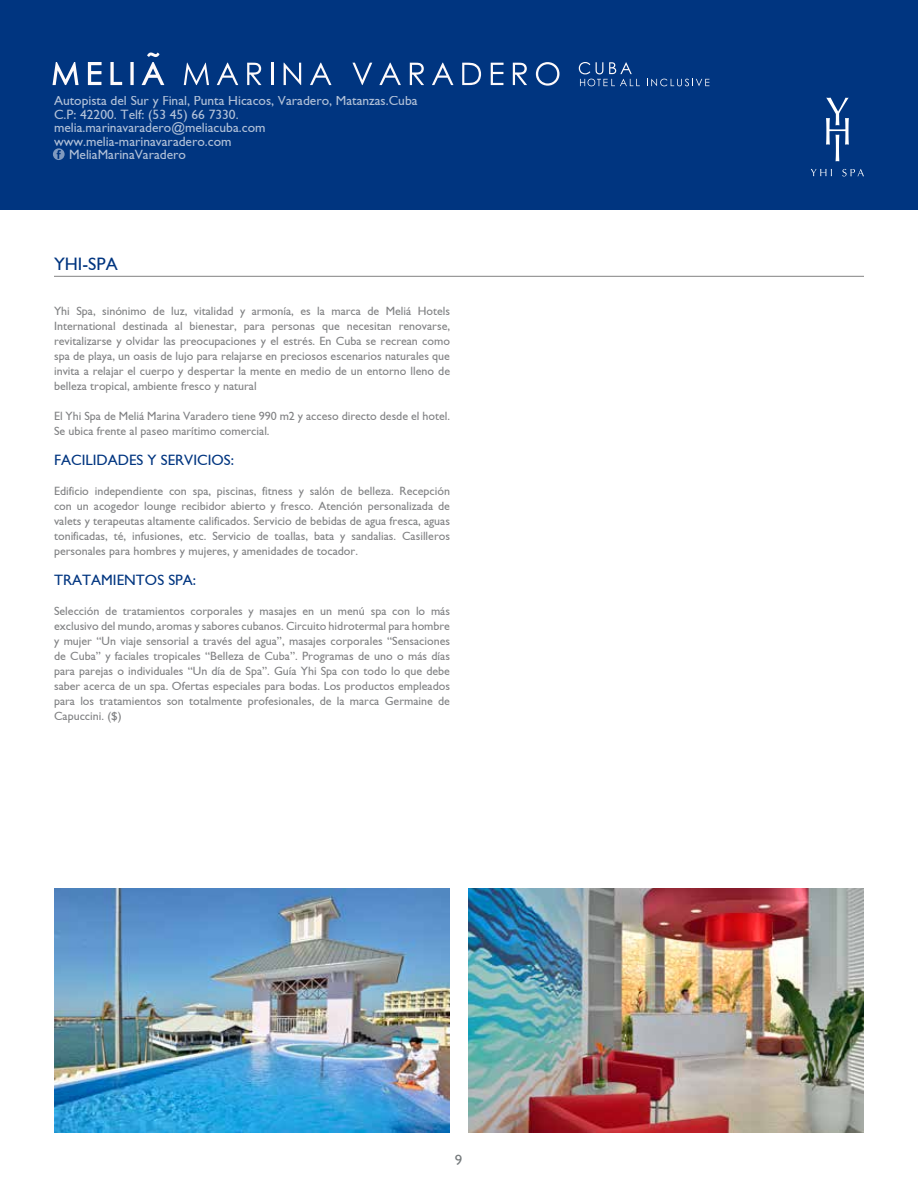
<style>
.page{position:relative;width:918px;height:1188px;background:#fff}
.page>*{position:absolute;margin:0;border:0;box-sizing:border-box;transform-origin:0 0}
.t1{font:18px "Gill Sans";color:#003580}
.t2{font:15px "Gill Sans";color:#003580}
.t3{font:15px "Gill Sans";color:#767b7d}
.t4{font:13.5px "Gill Sans";color:#fff}
.t5{font:12px/15px "Gill Sans";color:#808183;text-align:justify}
</style>
<div class="page">
<div style="left:0;top:0;width:918px;height:210px;background:#003580"></div>
<svg style="left:647px;top:79px;width:62px;height:7px"></svg>
<svg style="left:52px;top:52px;width:112px;height:33px"></svg>
<svg style="left:579px;top:62px;width:61px;height:24px"></svg>
<svg style="left:184px;top:63px;width:25px;height:22px"></svg>
<svg style="left:217px;top:63px;width:21px;height:22px"></svg>
<svg style="left:247px;top:63px;width:15px;height:22px"></svg>
<hr style="left:271px;top:63px;width:2px;height:22px;background:#fefafb">
<svg style="left:284px;top:63px;width:17px;height:22px"></svg>
<svg style="left:310px;top:63px;width:22px;height:22px"></svg>
<svg style="left:352px;top:63px;width:20px;height:22px"></svg>
<svg style="left:379px;top:63px;width:22px;height:22px"></svg>
<svg style="left:410px;top:63px;width:14px;height:22px"></svg>
<svg style="left:432px;top:63px;width:21px;height:22px"></svg>
<svg style="left:462px;top:63px;width:19px;height:22px"></svg>
<svg style="left:491px;top:63px;width:13px;height:22px"></svg>
<svg style="left:513px;top:63px;width:14px;height:22px"></svg>
<svg style="left:536px;top:62px;width:23px;height:24px"></svg>
<svg style="left:53px;top:148px;width:12px;height:12px"></svg>
<svg style="left:826px;top:98px;width:23px;height:63px"></svg>
<svg style="left:811px;top:169px;width:21px;height:7px"></svg>
<svg style="left:842px;top:169px;width:22px;height:7px"></svg>
<img style="left:54px;top:889px;width:396px;height:244px">
<img style="left:468px;top:889px;width:396px;height:244px">
<hr style="left:54px;top:276px;width:810px;height:1px;background:#000">
<p class="t4" style="left:54px;top:93px;width:365px">Autopista del Sur y Final, Punta Hicacos, Varadero, Matanzas.Cuba</p>
<p class="t4" style="left:54px;top:107px;width:186px">C.P: 42200. Telf: (53 45) 66 7330.</p>
<p class="t4" style="left:54px;top:120px;width:213px">melia.marinavaradero@meliacuba.com</p>
<p class="t4" style="left:54px;top:134px;width:179px">www.melia-marinavaradero.com</p>
<p class="t4" style="left:69px;top:147px;width:118px">MeliaMarinaVaradero</p>
<h1 class="t1" style="left:54px;top:254px;width:65px">YHI-SPA</h1>
<p class="t5" style="left:54px;top:303px;width:398px">Yhi Spa, sinónimo de luz, vitalidad y armonía, es la marca de Meliá Hotels International destinada al bienestar, para personas que necesitan renovarse, revitalizarse y olvidar las preocupaciones y el estrés. En Cuba se recrean como spa de playa, un oasis de lujo para relajarse en preciosos escenarios naturales que invita a relajar el cuerpo y despertar la mente en medio de un entorno lleno de belleza tropical, ambiente fresco y natural</p>
<p class="t5" style="left:54px;top:408px;width:398px">El Yhi Spa de Meliá Marina Varadero tiene 990 m2 y acceso directo desde el hotel.<br>Se ubica frente al paseo marítimo comercial.</p>
<p class="t2" style="left:54px;top:451px;width:181px">FACILIDADES Y SERVICIOS:</p>
<p class="t5" style="left:54px;top:483px;width:398px">Edificio independiente con spa, piscinas, fitness y salón de belleza. Recepción con un acogedor lounge recibidor abierto y fresco. Atención personalizada de valets y terapeutas altamente calificados. Servicio de bebidas de agua fresca, aguas tonificadas, té, infusiones, etc. Servicio de toallas, bata y sandalias. Casilleros personales para hombres y mujeres, y amenidades de tocador.</p>
<p class="t2" style="left:54px;top:571px;width:144px">TRATAMIENTOS SPA:</p>
<p class="t5" style="left:54px;top:603px;width:398px">Selección de tratamientos corporales y masajes en un menú spa con lo más exclusivo del mundo, aromas y sabores cubanos. Circuito hidrotermal para hombre y mujer “Un viaje sensorial a través del agua”, masajes corporales “Sensaciones de Cuba” y faciales tropicales “Belleza de Cuba”. Programas de uno o más días para parejas o individuales “Un día de Spa”. Guía Yhi Spa con todo lo que debe saber acerca de un spa. Ofertas especiales para bodas. Los productos empleados para los tratamientos son totalmente profesionales, de la marca Germaine de Capuccini. ($)</p>
<p class="t3" style="left:455px;top:1151px;width:9px">9</p>
</div>
